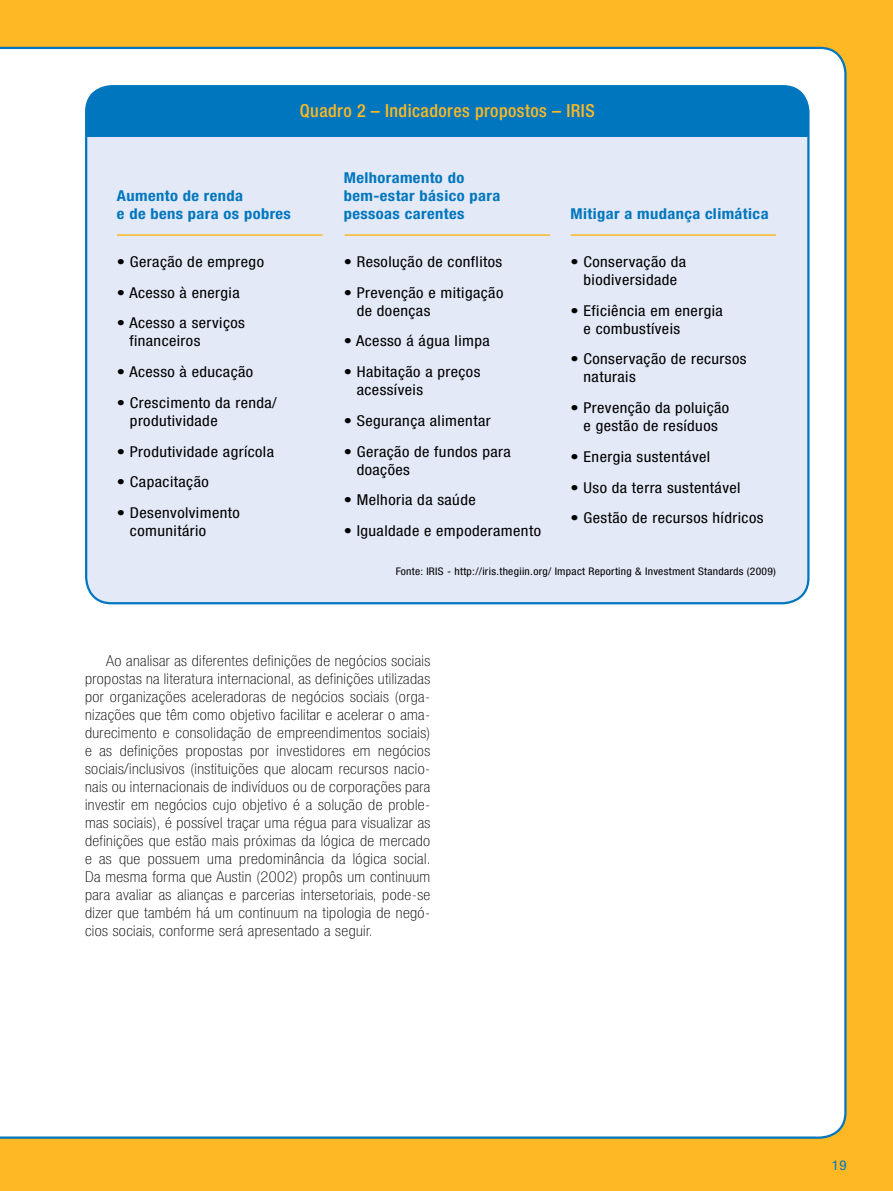
<style>
.page{position:relative;width:893px;height:1191px;background:#fdb824}
.page>*{position:absolute;margin:0;border:0;box-sizing:border-box;transform-origin:0 0}
.Subtit-gráf{font:500 condensed 18px "Helvetica Neue LT Std";letter-spacing:.025em;color:#fdb824}
.txt{font:100 condensed 15px/18px "Helvetica Neue LT Std";letter-spacing:.025em;color:#000;text-align:justify;scale:1.1 1}
.Legenda{font:condensed 15px/18px "Helvetica Neue LT Std";letter-spacing:.025em;color:#000;scale:1.1 1}
.Legenda-2{font:700 condensed 15px/18px "Helvetica Neue LT Std";letter-spacing:.025em;color:#0076be;scale:1.1 1}
.txt-2{font:condensed 13.5px "Helvetica Neue LT Std";color:#0076be;scale:1.1 1}
.Fonte{font:condensed 10.5px "Helvetica Neue LT Std";letter-spacing:.025em;color:#000;scale:1.1 1}
</style>
<div class="page">
<div style="left:0;top:47px;width:847px;height:1091px;background:#fff"></div>
<div style="left:86px;top:86px;width:722px;height:517px;background:#0076be;border-radius:26px"></div>
<div style="left:86px;top:137px;width:722px;height:466px;background:#e3e9f6"></div>
<hr style="left:117px;top:234px;width:205px;height:2px;background:#fdb824">
<hr style="left:345px;top:234px;width:205px;height:2px;background:#fdb824">
<hr style="left:570px;top:234px;width:206px;height:2px;background:#fdb824">
<p class="Subtit-gráf" style="left:300px;top:100px;width:296px">Quadro 2 – Indicadores propostos – IRIS</p>
<p class="Legenda-2" style="left:117px;top:186px;width:160px">Aumento de renda<br>e de bens para os pobres</p>
<p class="Legenda" style="left:117px;top:252px;width:135px">• Geração de emprego</p>
<p class="Legenda" style="left:117px;top:283px;width:113px">• Acesso à energia</p>
<p class="Legenda" style="left:129px;top:314px;width:107px;text-indent:-12px">• Acesso a serviços financeiros</p>
<p class="Legenda" style="left:117px;top:363px;width:125px">• Acesso à educação</p>
<p class="Legenda" style="left:130px;top:393px;width:135px;text-indent:-13px">• Crescimento da renda/ produtividade</p>
<p class="Legenda" style="left:117px;top:442px;width:144px">• Produtividade agrícola</p>
<p class="Legenda" style="left:117px;top:473px;width:85px">• Capacitação</p>
<p class="Legenda" style="left:130px;top:504px;width:101px;text-indent:-13px">• Desenvolvimento comunitário</p>
<p class="Legenda-2" style="left:344px;top:168px;width:144px">Melhoramento do bem-estar básico para pessoas carentes</p>
<p class="Legenda" style="left:344px;top:252px;width:146px">• Resolução de conflitos</p>
<p class="Legenda" style="left:357px;top:283px;width:135px;text-indent:-13px">• Prevenção e mitigação de doenças</p>
<p class="Legenda" style="left:344px;top:332px;width:134px">• Acesso á água limpa</p>
<p class="Legenda" style="left:357px;top:363px;width:114px;text-indent:-13px">• Habitação a preços acessíveis</p>
<p class="Legenda" style="left:344px;top:411px;width:135px">• Segurança alimentar</p>
<p class="Legenda" style="left:357px;top:442px;width:141px;text-indent:-13px">• Geração de fundos para doações</p>
<p class="Legenda" style="left:344px;top:491px;width:122px">• Melhoria da saúde</p>
<p class="Legenda" style="left:344px;top:522px;width:181px">• Igualdade e empoderamento</p>
<p class="Legenda-2" style="left:570px;top:204px;width:182px">Mitigar a mudança climática</p>
<p class="Legenda" style="left:570px;top:252px;width:107px;text-align:center">• Conservação da biodiversidade</p>
<p class="Legenda" style="left:584px;top:301px;width:128px;text-indent:-13px">• Eficiência em energia e combustíveis</p>
<p class="Legenda" style="left:584px;top:350px;width:150px;text-indent:-13px">• Conservação de recursos naturais</p>
<p class="Legenda" style="left:570px;top:399px;width:146px;text-align:center">• Prevenção da poluição e gestão de resíduos</p>
<p class="Legenda" style="left:570px;top:447px;width:129px">• Energia sustentável</p>
<p class="Legenda" style="left:570px;top:478px;width:156px">• Uso da terra sustentável</p>
<p class="Legenda" style="left:570px;top:509px;width:177px">• Gestão de recursos hídricos</p>
<p class="Fonte" style="left:396px;top:565px;width:347px">Fonte: IRIS - http://iris.thegiin.org/ Impact Reporting &amp; Investment Standards (2009)</p>
<p class="txt" style="left:85px;top:652px;width:316px;text-indent:21px">Ao analisar as diferentes definições de negócios sociais propostas na literatura internacional, as definições utilizadas por organizações aceleradoras de negócios sociais (orga&shy;nizações que têm como objetivo facilitar e acelerar o ama&shy;durecimento e consolidação de empreendimentos sociais) e as definições propostas por investidores em negócios sociais/inclusivos (instituições que alocam recursos nacio&shy;nais ou internacionais de indivíduos ou de corporações para investir em negócios cujo objetivo é a solução de proble&shy;mas sociais), é possível traçar uma régua para visualizar as definições que estão mais próximas da lógica de mercado e as que possuem uma predominância da lógica social.<br>Da mesma forma que Austin (2002) propôs um continuum para avaliar as alianças e parcerias intersetoriais, pode-se dizer que também há um continuum na tipologia de negó&shy;cios sociais, conforme será apresentado a seguir.</p>
<p class="txt-2" style="left:832px;top:1157px;width:15px">19</p>
</div>
